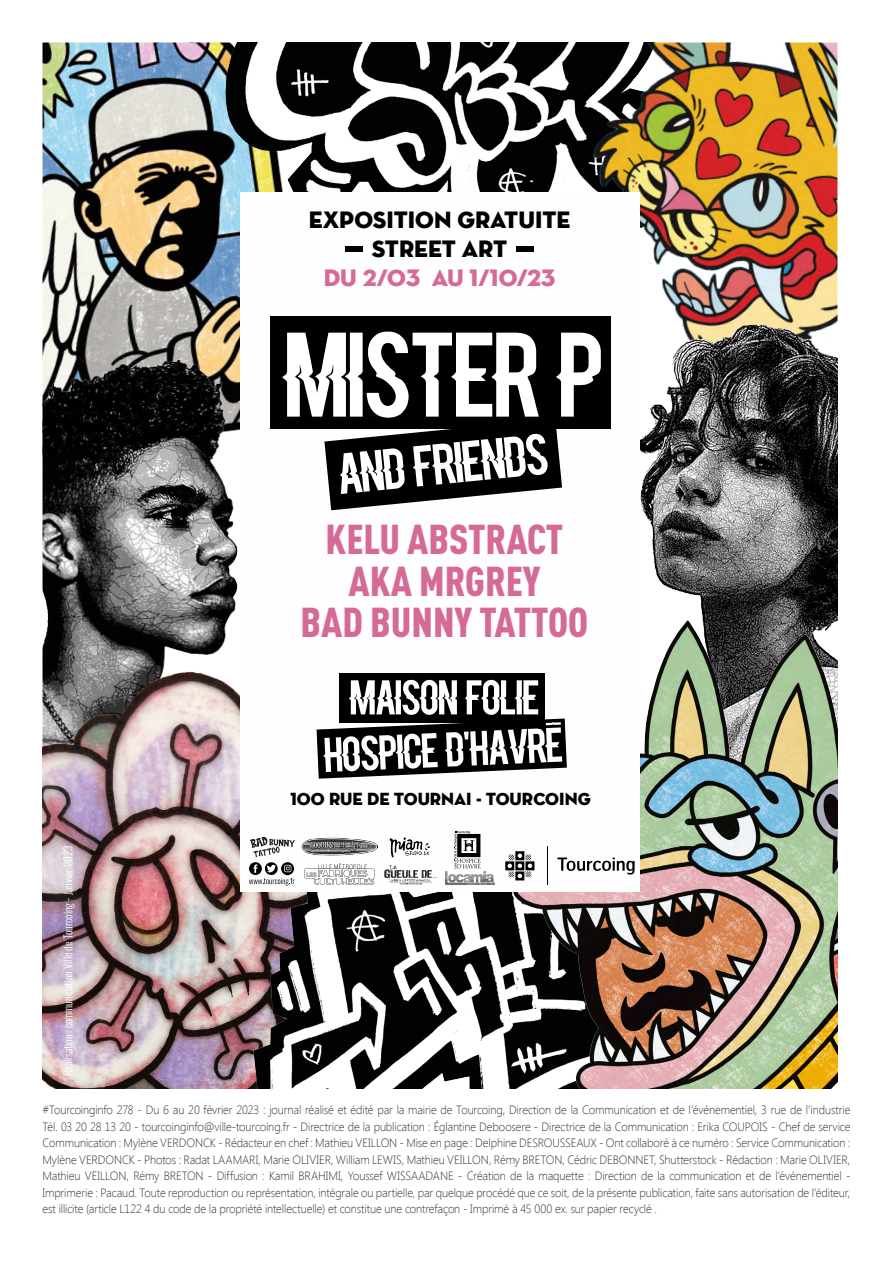
<style>
.page{position:relative;width:893px;height:1263px;background:#fff}
.page>*{position:absolute;margin:0;border:0;box-sizing:border-box;transform-origin:0 0}
.t1{font:900 condensed 41.25px/41.2px "DIN Pro";color:#d66a97;text-align:center}
.t2{font:24px/28.8px "Neutra Disp Titling";color:#000;text-align:center}
.t3{font:24px "Neutra Disp Titling";letter-spacing:-.005em;color:#d66a97}
.t4{font:17.7px "Neutra Disp Titling";color:#000}
.t5{font:300 12px/16.5px "Segoe UI";letter-spacing:-.01em;color:#333332;text-align:justify;scale:.95 1}
.t6{font:300 10.95px "Oswald";color:#fff}
</style>
<div class="page">
<img style="left:43px;top:43px;width:197px;height:310px">
<img style="left:43px;top:353px;width:197px;height:315px">
<img style="left:43px;top:668px;width:197px;height:421px">
<img style="left:168px;top:43px;width:394px;height:256px">
<img style="left:562px;top:43px;width:275px;height:278px">
<img style="left:640px;top:321px;width:197px;height:277px">
<img style="left:233px;top:849px;width:250px;height:240px">
<img style="left:483px;top:598px;width:354px;height:491px">
<div style="left:240px;top:192px;width:399px;height:699px;background:#fefefe"></div>
<div style="left:270px;top:316px;width:341px;height:112px;background:#000"></div>
<svg style="left:282px;top:332px;width:319px;height:178px"></svg>
<div style="left:339px;top:673px;width:205px;height:49px;background:#000"></div>
<svg style="left:317px;top:680px;width:250px;height:99px"></svg>
<div style="left:345px;top:246px;width:17px;height:5px;background:#000"></div>
<div style="left:516px;top:246px;width:18px;height:5px;background:#000"></div>
<svg style="left:249px;top:862px;width:45px;height:23px"></svg>
<hr style="left:547px;top:847px;width:1px;height:38px;background:#000">
<svg style="left:505px;top:851px;width:29px;height:29px"></svg>
<svg style="left:557px;top:857px;width:78px;height:17px"></svg>
<svg style="left:304px;top:863px;width:70px;height:22px"></svg>
<img style="left:250px;top:837px;width:46px;height:21px">
<img style="left:301px;top:837px;width:77px;height:18px">
<svg style="left:454px;top:831px;width:26px;height:37px"></svg>
<img style="left:389px;top:837px;width:42px;height:21px">
<img style="left:384px;top:865px;width:54px;height:20px">
<img style="left:446px;top:871px;width:49px;height:13px">
<svg style="left:43px;top:43px;width:12px;height:1px"></svg>
<svg style="left:824px;top:43px;width:14px;height:1px"></svg>
<h2 class="t2" style="left:309px;top:206px;width:263px">EXPOSITION GRATUITE<br>STREET ART</h2>
<h2 class="t3" style="left:324px;top:262px;width:233px">DU 2/03 AU 1/10/23</h2>
<h1 class="t1" style="left:301px;top:515px;width:289px">KELU ABSTRACT<br>AKA MRGREY<br>BAD BUNNY TATTOO</h1>
<h3 class="t4" style="left:290px;top:788px;width:302px">100 RUE DE TOURNAI - TOURCOING</h3>
<p class="t6" style="left:58px;top:1076px;width:232px;rotate:-90deg">Réalisation : communication Ville de Tourcoing - Janvier 2023</p>
<p class="t5" style="left:43px;top:1101px;width:852px">#Tourcoinginfo 278 - Du 6 au 20 février 2023 : journal réalisé et édité par la mairie de Tourcoing, Direction de la Communication et de l’événementiel, 3 rue de l’industrie Tél. 03 20 28 13 20 - tourcoinginfo@ville-tourcoing.fr - Directrice de la publication : Églantine Deboosere - Directrice de la Communication : Erika COUPOIS - Chef de service Communication : Mylène VERDONCK - Rédacteur en chef : Mathieu VEILLON - Mise en page : Delphine DESROUSSEAUX - Ont collaboré à ce numéro : Service Communication :<br>Mylène VERDONCK - Photos : Radat LAAMARI, Marie OLIVIER, William LEWIS, Mathieu VEILLON, Rémy BRETON, Cédric DEBONNET, Shutterstock - Rédaction : Marie OLIVIER, Mathieu VEILLON, Rémy BRETON - Diffusion : Kamil BRAHIMI, Youssef WISSAADANE - Création de la maquette : Direction de la communication et de l’événementiel - Imprimerie : Pacaud. Toute reproduction ou représentation, intégrale ou partielle, par quelque procédé que ce soit, de la présente publication, faite sans autorisation de l’éditeur, est illicite (article L122 4 du code de la propriété intellectuelle) et constitue une contrefaçon - Imprimé à 45 000 ex. sur papier recyclé .</p>
</div>
